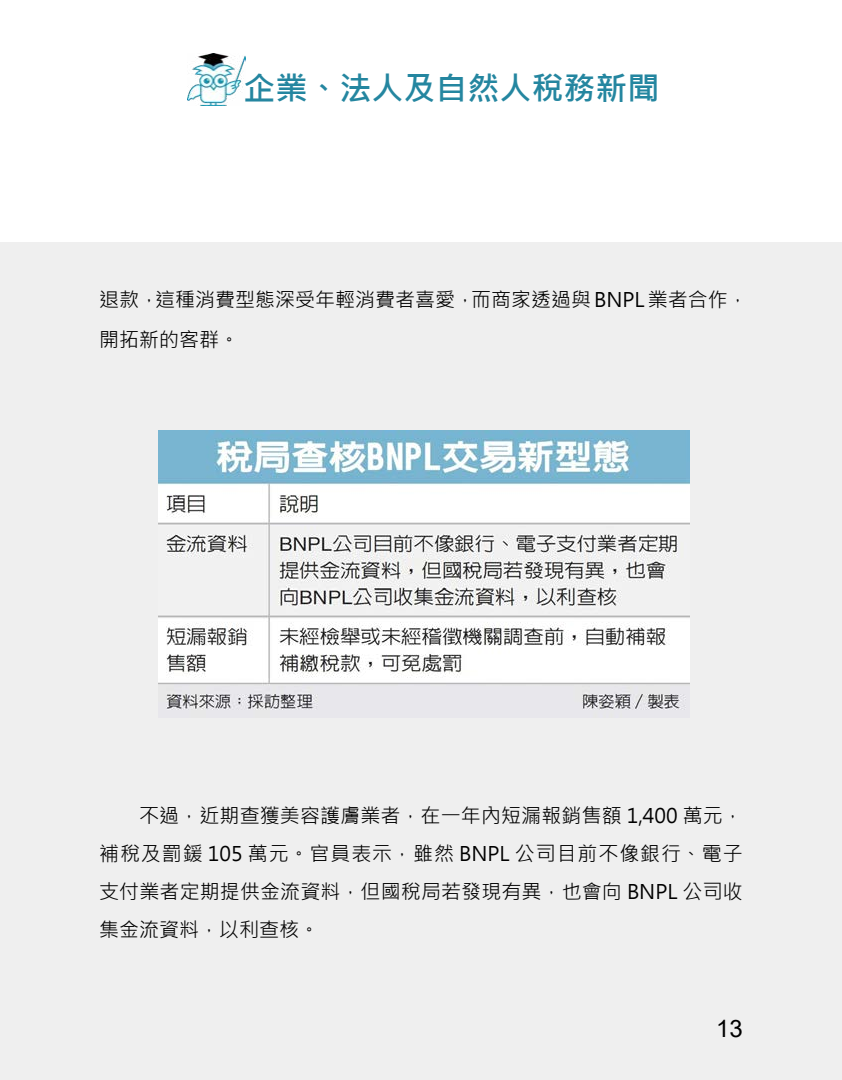
<style>
.page{position:relative;width:842px;height:1080px;background:#fff}
.page>*{position:absolute;margin:0;border:0;box-sizing:border-box;transform-origin:0 0}
.t1{font:700 32px "Microsoft Jheng Hei";color:#2486a0}
.t2{font:24px "Arial";color:#000}
.t3{font:20px/38px "Microsoft Jheng Hei";color:#000}
</style>
<div class="page">
<div style="left:0;top:243px;width:842px;height:837px;background:#efefef"></div>
<img style="left:158px;top:430px;width:532px;height:280px">
<img style="left:188px;top:53px;width:57px;height:53px">
<h1 class="t1" style="left:243px;top:68px;width:417px">企業、法人及自然人稅務新聞</h1>
<p class="t3" style="left:99px;top:280px;width:650px;line-height:40px">退款，這種消費型態深受年輕消費者喜愛，而商家透過與 BNPL 業者合作，開拓新的客群。</p>
<p class="t3" style="left:99px;top:797px;width:645px;text-align:justify;text-indent:40px">不過，近期查獲美容護膚業者，在一年內短漏報銷售額 1,400 萬元，補稅及罰鍰 105 萬元。官員表示，雖然 BNPL 公司目前不像銀行、電子支付業者定期提供金流資料，但國稅局若發現有異，也會向 BNPL 公司收集金流資料，以利查核。</p>
<p class="t2" style="left:716px;top:1012px;width:28px">13</p>
</div>
